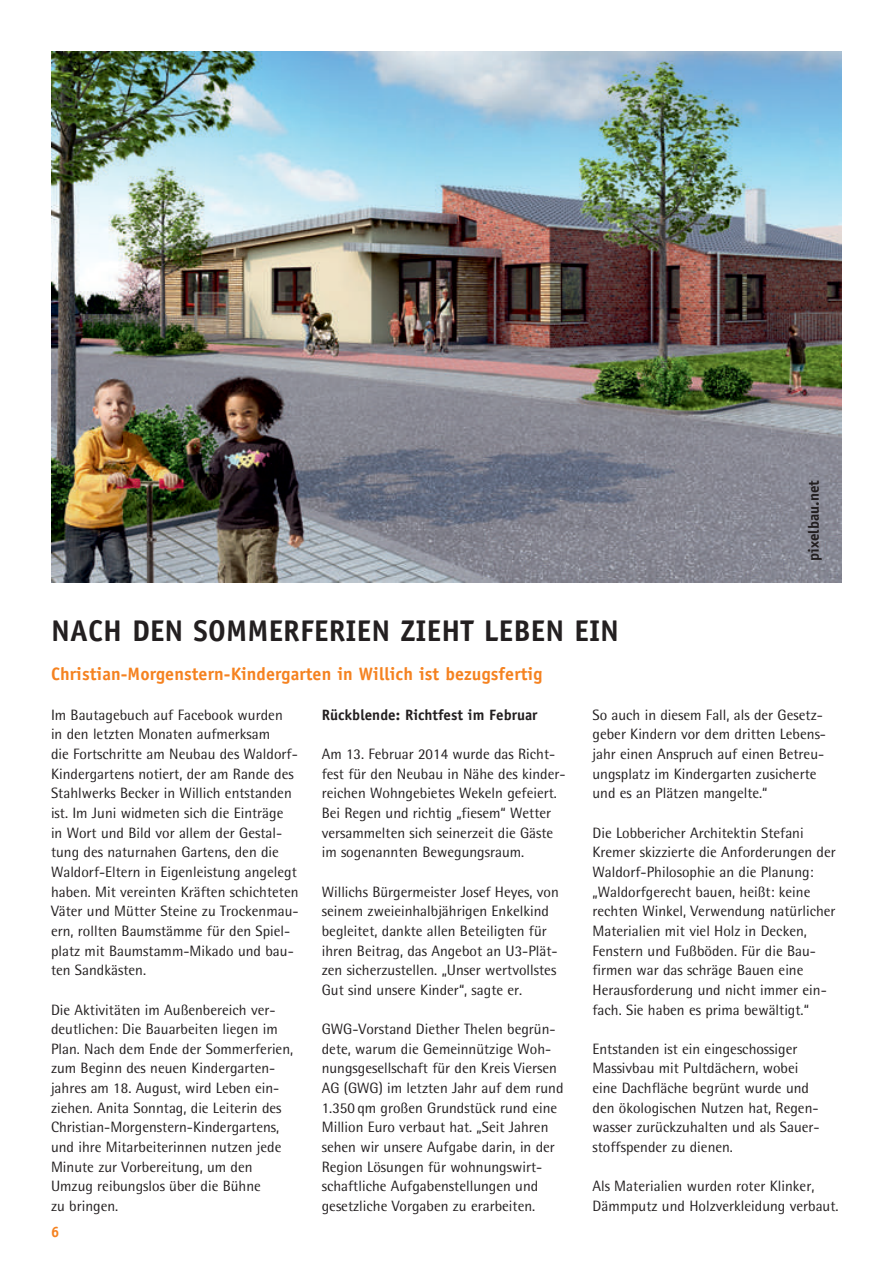
<style>
.page{position:relative;width:893px;height:1263px;background:#fff}
.page>*{position:absolute;margin:0;border:0;box-sizing:border-box;transform-origin:0 0}
.t1{font:700 30px "Officina Sans";letter-spacing:.005em;color:#231f20}
.t2{font:700 18px "Officina Sans";letter-spacing:.005em;color:#f58220}
.t3{font:15px/19.6px "Rotis Semi Sans";color:#231f20}
.t4{font:700 15px "Officina Sans";color:#231f20}
.t5{font:700 15px "Officina San ITC";color:#f58220}
</style>
<div class="page">
<img style="left:51px;top:52px;width:791px;height:530px">
<p class="t4" style="left:804px;top:561px;width:82px;rotate:-90deg">pixelbau.net</p>
<h1 class="t1" style="left:51px;top:612px;width:570px">Nach den Somm erferien zieht Leben ein</h1>
<p class="t2" style="left:51px;top:663px;width:493px">Christian-Morgenstern-Kindergarten in Willich ist bezugsfertig</p>
<p class="t3" style="left:51px;top:705px;width:249px">Im Bautagebuch auf Facebook wurden<br>in den letzten Monaten aufmerksam<br>die Fortschritte am Neubau des Waldorf-Kindergartens notiert, der am Rande des Stahlwerks Becker in Willich entstanden ist. Im Juni widmeten sich die Einträge in Wort und Bild vor allem der Gestal&shy;tung des naturnahen Gartens, den die Waldorf-Eltern in Eigenleistung angelegt haben. Mit vereinten Kräften schichteten Väter und Mütter Steine zu Trockenmau&shy;ern, rollten Baumstämme für den Spiel&shy;platz mit Baumstamm-Mikado und bau&shy;ten Sandkästen.</p>
<p class="t3" style="left:51px;top:999px;width:244px">Die Aktivitäten im Außenbereich ver&shy;deutlichen: Die Bauarbeiten liegen im Plan. Nach dem Ende der Sommerferien, zum Beginn des neuen Kindergarten&shy;jahres am 18. August, wird Leben ein&shy;ziehen. Anita Sonntag, die Leiterin des Christian-Morgenstern-Kindergartens, und ihre Mitarbeiterinnen nutzen jede Minute zur Vorbereitung, um den Umzug reibungslos über die Bühne<br>zu bringen.</p>
<p class="t4" style="left:322px;top:705px;width:217px">Rückblende: Richtfest im Februar</p>
<p class="t3" style="left:322px;top:744px;width:244px">Am 13. Februar 2014 wurde das Richt&shy;fest für den Neubau in Nähe des kinder&shy;reichen Wohngebietes Wekeln gefeiert.<br>Bei Regen und richtig „fiesem“ Wetter versammelten sich seinerzeit die Gäste im sogenannten Bewegungsraum.</p>
<p class="t3" style="left:322px;top:881px;width:239px">Willichs Bürgermeister Josef Heyes, von seinem zweieinhalbjährigen Enkelkind begleitet, dankte allen Beteiligten für ihren Beitrag, das Angebot an U3-Plät&shy;zen sicherzustellen. „Unser wertvollstes Gut sind unsere Kinder“, sagte er.</p>
<p class="t3" style="left:322px;top:1019px;width:243px">GWG-Vorstand Diether Thelen begrün&shy;dete, warum die Gemeinnützige Woh&shy;nungsgesellschaft für den Kreis Viersen AG (GWG) im letzten Jahr auf dem rund 1.350 qm großen Grundstück rund eine Million Euro verbaut hat. „Seit Jahren sehen wir unsere Aufgabe darin, in der Region Lösungen für wohnungswirt&shy;schaftliche Aufgabenstellungen und gesetzliche Vorgaben zu erarbeiten.</p>
<p class="t3" style="left:592px;top:705px;width:235px">So auch in diesem Fall, als der Gesetz&shy;geber Kindern vor dem dritten Lebens&shy;jahr einen Anspruch auf einen Betreu&shy;ungsplatz im Kindergarten zusicherte und es an Plätzen mangelte.“</p>
<p class="t3" style="left:592px;top:823px;width:245px">Die Lobbericher Architektin Stefani Kremer skizzierte die Anforderungen der Waldorf-Philosophie an die Planung: „Waldorfgerecht bauen, heißt: keine rechten Winkel, Verwendung natürlicher Materialien mit viel Holz in Decken, Fenstern und Fußböden. Für die Bau&shy;firmen war das schräge Bauen eine -Herausforderung und nicht immer ein&shy;fach. Sie haben es prima bewältigt.“</p>
<p class="t3" style="left:592px;top:1039px;width:227px">Entstanden ist ein eingeschossiger Massivbau mit Pultdächern, wobei eine Dachfläche begrünt wurde und den ökologischen N utzen hat, Regen&shy;wasser zurückzuhalten und als Sauer&shy;stoffspender zu dienen.</p>
<p class="t3" style="left:592px;top:1176px;width:248px">Als Materialien wurden roter Klinker,<br>Dämmputz und Holzverkleidung verbaut.</p>
<p class="t5" style="left:51px;top:1222px;width:10px">6</p>
</div>
